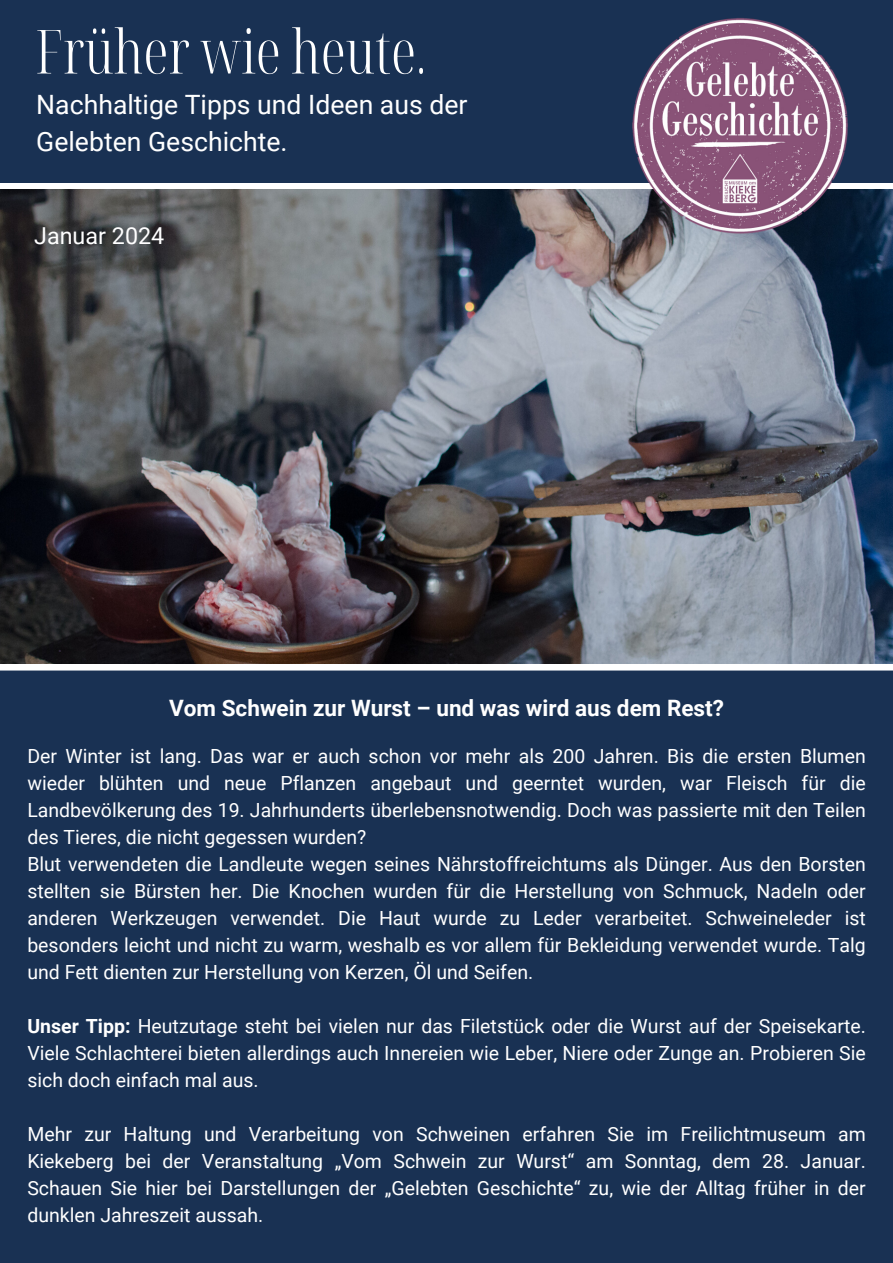
<style>
.page{position:relative;width:893px;height:1263px;background:#fff}
.page>*{position:absolute;margin:0;border:0;box-sizing:border-box;transform-origin:0 0}
.t1{font:300 extra-condensed 60.82px "Noto Serif Display";color:#fff}
.t2{font:26.62px/37.1px "Roboto";color:#fff}
.t3{font:23.33px "Roboto";color:#fff}
.t4{font:700 22.58px "Roboto";color:#fff}
.t5{font:19.5px/27px "Roboto";color:#fff;text-align:justify}
.s1{font-weight:700}
</style>
<div class="page">
<div style="left:0;top:0;width:893px;height:183px;background:#193153"></div>
<div style="left:0;top:670px;width:893px;height:593px;background:#193153"></div>
<img style="left:0;top:189px;width:893px;height:474px">
<img style="left:630px;top:18px;width:220px;height:218px">
<p class="t1" style="left:35px;top:9px;width:393px">Früher wie heute.</p>
<p class="t2" style="left:36px;top:87px;width:433px">Nachhaltige Tipps und Ideen aus der<br>Gelebten Geschichte.</p>
<p class="t3" style="left:34px;top:222px;width:132px">Januar 2024</p>
<p class="t4" style="left:169px;top:695px;width:556px">Vom Schwein zur Wurst – und was wird aus dem Rest?</p>
<p class="t5" style="left:27px;top:743px;width:840px">Der Winter ist lang. Das war er auch schon vor mehr als 200 Jahren. Bis die ersten Blumen wieder blühten und neue Pflanzen angebaut und geerntet wurden, war Fleisch für die Landbevölkerung des 19. Jahrhunderts überlebensnotwendig. Doch was passierte mit den Teilen des Tieres, die nicht gegessen wurden?</p>
<p class="t5" style="left:27px;top:851px;width:840px">Blut verwendeten die Landleute wegen seines Nährstoffreichtums als Dünger. Aus den Borsten stellten sie Bürsten her. Die Knochen wurden für die Herstellung von Schmuck, Nadeln oder anderen Werkzeugen verwendet. Die Haut wurde zu Leder verarbeitet. Schweineleder ist besonders leicht und nicht zu warm, weshalb es vor allem für Bekleidung verwendet wurde. Talg und Fett dienten zur Herstellung von Kerzen, Öl und Seifen.</p>
<p class="t5" style="left:27px;top:1013px;width:840px"><span class="s1">Unser Tipp:</span> Heutzutage steht bei vielen nur das Filetstück oder die Wurst auf der Speisekarte.<br>Viele Schlachterei bieten allerdings auch Innereien wie Leber, Niere oder Zunge an. Probieren Sie sich doch einfach mal aus.</p>
<p class="t5" style="left:27px;top:1121px;width:840px">Mehr zur Haltung und Verarbeitung von Schweinen erfahren Sie im Freilichtmuseum am Kiekeberg bei der Veranstaltung „Vom Schwein zur Wurst“ am Sonntag, dem 28. Januar.<br>Schauen Sie hier bei Darstellungen der „Gelebten Geschichte“ zu, wie der Alltag früher in der dunklen Jahreszeit aussah.</p>
</div>
